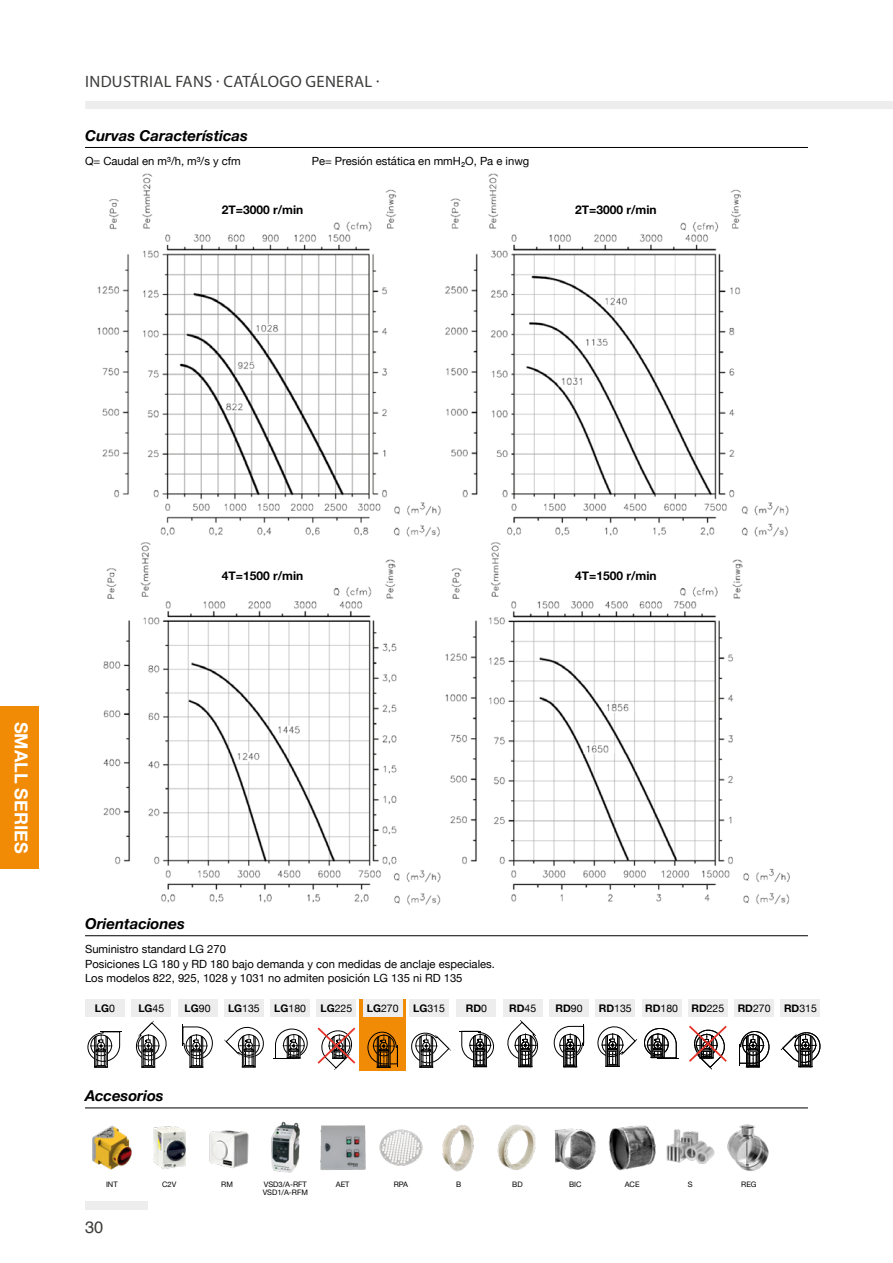
<style>
.page{position:relative;width:893px;height:1263px;background:#fff}
.page>*{position:absolute;margin:0;border:0;box-sizing:border-box;transform-origin:0 0}
.t1{font:700 18px "Helvetica Neue";color:#fff}
.t2{font:16.5px "Myriad Pro";letter-spacing:.02em;color:#3c3c3b}
.t3{font:16.5px "Helvetica";color:#3c3c3b}
.t4{font:italic 700 15px "Helvetica Neue";color:#000}
.t5{font:700 12px "Helvetica Neue";color:#000}
.t6{font:11.25px/14.5px "Helvetica Neue";color:#000}
.t7{font:10.5px "Helvetica Neue";color:#000}
.t8{font:700 10.5px "Helvetica Neue";color:#000}
.t9{font:7.5px "Helvetica Neue";color:#000}
.s1{font-weight:400}
.s2{font-weight:700}
</style>
<div class="page">
<div style="left:0;top:706px;width:39px;height:163px;background:#f18a04"></div>
<div style="left:85px;top:1202px;width:62px;height:8px;background:#ededed"></div>
<div style="left:85px;top:101px;width:808px;height:8px;background:#ededed"></div>
<img style="left:97px;top:173px;width:693px;height:732px">
<div style="left:200px;top:202px;width:124px;height:21px;background:#fff"></div>
<div style="left:554px;top:202px;width:124px;height:21px;background:#fff"></div>
<div style="left:200px;top:568px;width:124px;height:21px;background:#fff"></div>
<div style="left:554px;top:568px;width:124px;height:21px;background:#fff"></div>
<hr style="left:85px;top:147px;width:723px;height:1px;background:#000">
<hr style="left:85px;top:935px;width:723px;height:1px;background:#000">
<div style="left:456px;top:999px;width:40px;height:17px;background:#ededed"></div>
<div style="left:503px;top:999px;width:40px;height:17px;background:#ededed"></div>
<div style="left:549px;top:999px;width:40px;height:17px;background:#ededed"></div>
<div style="left:595px;top:999px;width:40px;height:17px;background:#ededed"></div>
<div style="left:642px;top:999px;width:39px;height:17px;background:#ededed"></div>
<div style="left:688px;top:999px;width:40px;height:17px;background:#ededed"></div>
<div style="left:734px;top:999px;width:40px;height:17px;background:#ededed"></div>
<div style="left:780px;top:999px;width:40px;height:17px;background:#ededed"></div>
<svg style="left:459px;top:1031px;width:35px;height:36px"></svg>
<svg style="left:507px;top:1020px;width:32px;height:47px"></svg>
<svg style="left:554px;top:1024px;width:30px;height:43px"></svg>
<svg style="left:597px;top:1026px;width:40px;height:41px"></svg>
<svg style="left:644px;top:1028px;width:35px;height:31px"></svg>
<svg style="left:689px;top:1025px;width:38px;height:44px"></svg>
<svg style="left:739px;top:1031px;width:30px;height:36px"></svg>
<svg style="left:781px;top:1032px;width:40px;height:35px"></svg>
<div style="left:359px;top:999px;width:47px;height:71px;background:#f18a04"></div>
<svg style="left:368px;top:1032px;width:30px;height:36px"></svg>
<div style="left:85px;top:999px;width:40px;height:17px;background:#ededed"></div>
<div style="left:131px;top:999px;width:40px;height:17px;background:#ededed"></div>
<div style="left:178px;top:999px;width:40px;height:17px;background:#ededed"></div>
<div style="left:224px;top:999px;width:40px;height:17px;background:#ededed"></div>
<div style="left:270px;top:999px;width:40px;height:17px;background:#ededed"></div>
<div style="left:316px;top:999px;width:40px;height:17px;background:#ededed"></div>
<div style="left:363px;top:999px;width:40px;height:17px;background:#ededed"></div>
<div style="left:409px;top:999px;width:40px;height:17px;background:#ededed"></div>
<svg style="left:88px;top:1031px;width:34px;height:37px"></svg>
<svg style="left:135px;top:1021px;width:32px;height:47px"></svg>
<svg style="left:182px;top:1024px;width:31px;height:44px"></svg>
<svg style="left:224px;top:1026px;width:40px;height:42px"></svg>
<svg style="left:273px;top:1029px;width:35px;height:30px"></svg>
<svg style="left:317px;top:1027px;width:39px;height:43px"></svg>
<svg style="left:411px;top:1032px;width:40px;height:36px"></svg>
<hr style="left:85px;top:1108px;width:723px;height:1px;background:#000">
<img style="left:92px;top:1125px;width:40px;height:45px">
<img style="left:153px;top:1126px;width:33px;height:44px">
<img style="left:209px;top:1130px;width:40px;height:38px">
<img style="left:271px;top:1121px;width:29px;height:52px">
<img style="left:320px;top:1125px;width:46px;height:45px">
<img style="left:379px;top:1129px;width:44px;height:37px">
<img style="left:442px;top:1125px;width:32px;height:47px">
<img style="left:497px;top:1124px;width:39px;height:46px">
<img style="left:555px;top:1128px;width:41px;height:42px">
<img style="left:609px;top:1125px;width:47px;height:46px">
<img style="left:666px;top:1129px;width:49px;height:35px">
<img style="left:727px;top:1124px;width:42px;height:47px">
<hr style="left:892px;top:149px;width:1px;height:149px;background:#ededed">
<h2 class="t2" style="left:85px;top:71px;width:296px">INDUSTRIAL FANS · CATÁLOGO GENERAL ·</h2>
<h3 class="t4" style="left:85px;top:124px;width:164px">Curvas Características</h3>
<p class="t6" style="left:85px;top:154px;width:157px">Q= Caudal en m³/h, m³/s y cfm</p>
<p class="t6" style="left:312px;top:154px;width:219px">Pe= Presión estática en mmH₂O, Pa e inwg</p>
<p class="t5" style="left:222px;top:200px;width:83px">2T=3000 r/min</p>
<p class="t5" style="left:575px;top:200px;width:83px">2T=3000 r/min</p>
<p class="t5" style="left:222px;top:566px;width:83px">4T=1500 r/min</p>
<p class="t5" style="left:575px;top:566px;width:83px">4T=1500 r/min</p>
<h1 class="t1" style="left:35px;top:722px;width:133px;rotate:90deg">SMALL SERIES</h1>
<h3 class="t4" style="left:85px;top:912px;width:102px">Orientaciones</h3>
<p class="t6" style="left:85px;top:942px;width:411px">Suministro standard LG 270<br>Posiciones LG 180 y RD 180 bajo demanda y con medidas de anclaje especiales.<br>Los modelos 822, 925, 1028 y 1031 no admiten posición LG 135 ni RD 135</p>
<p class="t8" style="left:95px;top:1000px;width:22px">LG<span class="s1">0</span></p>
<p class="t8" style="left:138px;top:1000px;width:27px">LG<span class="s1">45</span></p>
<p class="t8" style="left:185px;top:1000px;width:27px">LG<span class="s1">90</span></p>
<p class="t7" style="left:228px;top:1001px;width:33px"><span class="s2">LG</span>135</p>
<p class="t7" style="left:274px;top:1001px;width:33px"><span class="s2">LG</span>180</p>
<p class="t7" style="left:321px;top:1001px;width:33px"><span class="s2">LG</span>225</p>
<p class="t7" style="left:367px;top:1001px;width:33px"><span class="s2">LG</span>270</p>
<p class="t7" style="left:413px;top:1001px;width:33px"><span class="s2">LG</span>315</p>
<p class="t8" style="left:466px;top:1000px;width:23px">RD<span class="s1">0</span></p>
<p class="t8" style="left:509px;top:1000px;width:29px">RD<span class="s1">45</span></p>
<p class="t8" style="left:555px;top:1000px;width:29px">RD<span class="s1">90</span></p>
<p class="t7" style="left:599px;top:1001px;width:34px"><span class="s2">RD</span>135</p>
<p class="t7" style="left:645px;top:1001px;width:34px"><span class="s2">RD</span>180</p>
<p class="t7" style="left:691px;top:1001px;width:34px"><span class="s2">RD</span>225</p>
<p class="t7" style="left:738px;top:1001px;width:34px"><span class="s2">RD</span>270</p>
<p class="t7" style="left:784px;top:1001px;width:34px"><span class="s2">RD</span>315</p>
<h3 class="t4" style="left:85px;top:1084px;width:80px">Accesorios</h3>
<p class="t9" style="left:106px;top:1179px;width:13px">INT</p>
<p class="t9" style="left:162px;top:1179px;width:16px">C2V</p>
<p class="t9" style="left:221px;top:1179px;width:13px">RM</p>
<p class="t9" style="left:264px;top:1179px;width:44px">VSD3/A-RFT</p>
<p class="t9" style="left:336px;top:1179px;width:15px">AET</p>
<p class="t9" style="left:394px;top:1179px;width:16px">RPA</p>
<p class="t9" style="left:456px;top:1179px;width:7px">B</p>
<p class="t9" style="left:512px;top:1179px;width:12px">BD</p>
<p class="t9" style="left:569px;top:1179px;width:14px">BIC</p>
<p class="t9" style="left:625px;top:1179px;width:16px">ACE</p>
<p class="t9" style="left:688px;top:1179px;width:6px">S</p>
<p class="t9" style="left:741px;top:1179px;width:17px">REG</p>
<p class="t9" style="left:263px;top:1186px;width:47px">VSD1/A-RFM</p>
<h2 class="t3" style="left:85px;top:1214px;width:20px">30</h2>
</div>
